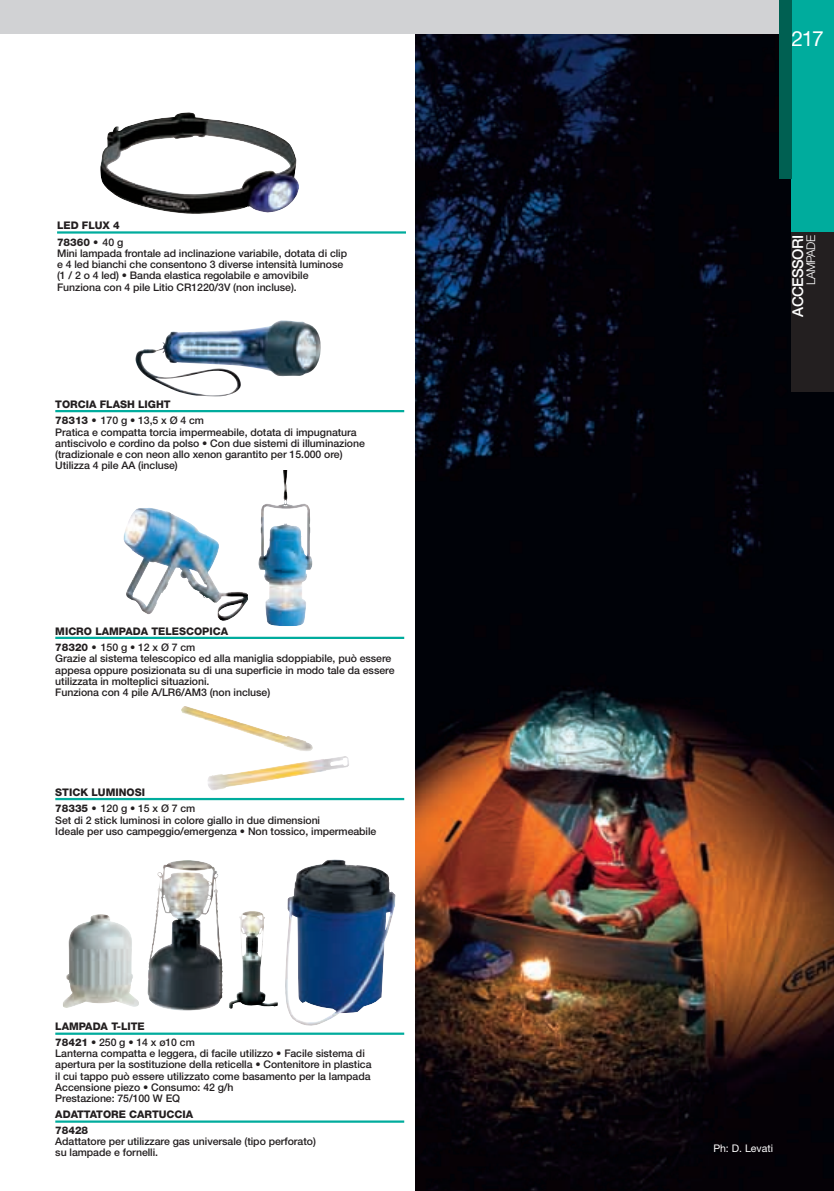
<style>
.page{position:relative;width:834px;height:1191px;background:#fff}
.page>*{position:absolute;margin:0;border:0;box-sizing:border-box;transform-origin:0 0}
.t1{font:21px "Helvetica Neue";color:#fff}
.t2{font:500 15px "Helvetica Neue";letter-spacing:-.04em;color:#fff}
.t3{font:300 12px "Helvetica Neue";letter-spacing:-.04em;color:#fff}
.t4{font:500 10.5px/11.2px "Helvetica Neue";letter-spacing:-.005em;color:#231f20}
.t5{font:800 10.5px/16.5px "Helvetica Neue";color:#231f20}
.t6{font:10.5px "Helvetica Neue";color:#fff}
.s1{font-weight:500}
</style>
<div class="page">
<img style="left:416px;top:34px;width:417px;height:1157px">
<div style="left:0;top:0;width:806px;height:34px;background:#d1d2d4"></div>
<div style="left:791px;top:0;width:42px;height:232px;background:#00ac9d"></div>
<div style="left:778px;top:0;width:13px;height:179px;background:#006052"></div>
<img style="left:63px;top:914px;width:76px;height:94px">
<img style="left:100px;top:112px;width:199px;height:102px">
<img style="left:258px;top:470px;width:54px;height:156px">
<img style="left:123px;top:508px;width:125px;height:113px">
<img style="left:181px;top:706px;width:168px;height:84px">
<img style="left:147px;top:860px;width:76px;height:150px">
<img style="left:285px;top:859px;width:111px;height:167px">
<img style="left:135px;top:320px;width:186px;height:76px">
<div style="left:791px;top:232px;width:42px;height:159px;background:#231f20"></div>
<hr style="left:55px;top:1032px;width:349px;height:2px;background:#00ac9d">
<hr style="left:55px;top:1120px;width:349px;height:2px;background:#00ac9d">
<hr style="left:57px;top:231px;width:349px;height:3px;background:#00ac9d">
<hr style="left:55px;top:410px;width:349px;height:2px;background:#00ac9d">
<hr style="left:55px;top:637px;width:349px;height:2px;background:#00ac9d">
<hr style="left:55px;top:798px;width:349px;height:2px;background:#00ac9d">
<p class="t5" style="left:57px;top:218px;width:68px">LED FLUX 4<br>78360 • <span class="s1">40 g</span></p>
<p class="t4" style="left:57px;top:249px;width:291px">Mini lampada frontale ad inclinazione variabile, dotata di clip e 4 led bianchi che consentono 3 diverse intensità luminose (1 / 2 o 4 led) • Banda elastica regolabile e amovibile Funziona con 4 pile Litio CR1220/3V (non incluse).</p>
<p class="t5" style="left:55px;top:397px;width:150px">TORCIA FLASH LIGHT<br>78313 • <span class="s1">170 g</span> • <span class="s1">13,5 x Ø 4 cm</span></p>
<p class="t4" style="left:55px;top:427px;width:311px">Pratica e compatta torcia impermeabile, dotata di impugnatura antiscivolo e cordino da polso • Con due sistemi di illuminazione (tradizionale e con neon allo xenon garantito per 15.000 ore)<br>Utilizza 4 pile AA (incluse)</p>
<p class="t5" style="left:55px;top:623px;width:174px">MICRO LAMPADA TELESCOPICA<br>78320 • <span class="s1">150 g</span> • <span class="s1">12 x Ø 7 cm</span></p>
<p class="t4" style="left:55px;top:654px;width:340px">Grazie al sistema telescopico ed alla maniglia sdoppiabile, può essere appesa oppure posizionata su di una superficie in modo tale da essere utilizzata in molteplici situazioni.<br>Funziona con 4 pile A/LR6/AM3 (non incluse)</p>
<p class="t5" style="left:55px;top:784px;width:142px">STICK LUMINOSI<br>78335 • <span class="s1">120 g</span> • <span class="s1">15 x Ø 7 cm</span></p>
<p class="t4" style="left:55px;top:815px;width:322px">Set di 2 stick luminosi in colore giallo in due dimensioni<br>Ideale per uso campeggio/emergenza • Non tossico, impermeabile</p>
<p class="t5" style="left:55px;top:1020px;width:141px;line-height:15.5px">LAMPADA T-LITE<br>78421 <span class="s1">• 250 g • 14 x ø10 cm</span></p>
<p class="t4" style="left:55px;top:1048px;width:317px">Lanterna compatta e leggera, di facile utilizzo • Facile sistema di apertura per la sostituzione della reticella • Contenitore in plastica il cui tappo può essere utilizzato come basamento per la lampada Accensione piezo • Consumo: 42 g/h<br>Prestazione: 75/100 W EQ</p>
<p class="t5" style="left:55px;top:1107px;width:139px;line-height:15.5px">ADATTATORE CARTUCCIA<br>78428</p>
<p class="t4" style="left:55px;top:1136px;width:262px">Adattatore per utilizzare gas universale (tipo perforato) su lampade e fornelli.</p>
<h1 class="t1" style="left:791px;top:31px;width:34px">217</h1>
<h2 class="t2" style="left:792px;top:316px;width:83px;rotate:-90deg">ACCESSORI</h2>
<p class="t3" style="left:806px;top:285px;width:52px;rotate:-90deg">LAMPADE</p>
<p class="t6" style="left:713px;top:1144px;width:61px">Ph: D. Levati</p>
</div>
